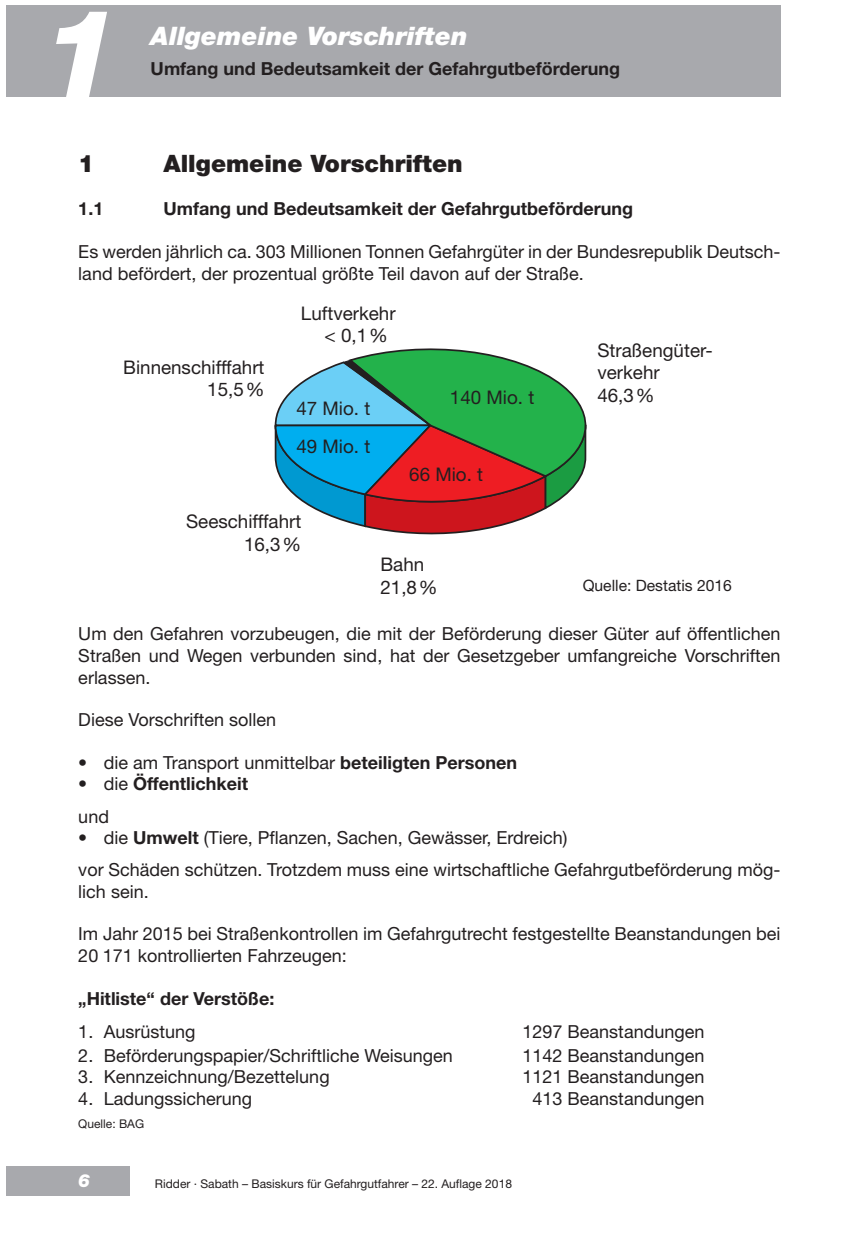
<style>
.page{position:relative;width:863px;height:1233px;background:#fff}
.page>*{position:absolute;margin:0;border:0;box-sizing:border-box;transform-origin:0 0}
.t1{font:italic 800 127.5px "Helvetica Neue LT Std";color:#fff}
.t2{font:italic 900 25.5px "Helvetica Neue LT Std";color:#fff}
.t3{font:900 24px "Helvetica Neue LT Std";color:#231f20}
.t4{font:18.75px/22.5px "Helvetica Neue LT Std";color:#231f20}
.t5{font:18px/21.6px "Helvetica Neue LT Std";color:#231f20}
.t6{font:700 18px/32.1px "Helvetica Neue LT Std";color:#231f20}
.t7{font:italic 900 18px "Helvetica Neue LT Std";color:#fff}
.t8{font:15.6px "Helvetica Neue LT Std";color:#231f20}
.t9{font:12px "Helvetica Neue LT Std";color:#231f20}
.s1{font-weight:700}
.s2{font-weight:400}
</style>
<div class="page">
<div style="left:6px;top:1166px;width:124px;height:29px;background:#a8a9ad"></div>
<div style="left:6px;top:5px;width:774px;height:92px;background:#a8a9ad"></div>
<svg style="left:274px;top:348px;width:313px;height:187px"></svg>
<h1 class="t1" style="left:40px;top:-21px;width:82px">1</h1>
<h2 class="t2" style="left:151px;top:20px;width:318px">Allgemeine Vorschriften</h2>
<p class="t6" style="left:151px;top:52px;width:471px">Umfang und Bedeutsamkeit der Gefahrgutbeförderung</p>
<h3 class="t3" style="left:78px;top:149px;width:18px">1</h3>
<h3 class="t3" style="left:163px;top:149px;width:301px">Allgemeine Vorschriften</h3>
<p class="t6" style="left:78px;top:192px;width:27px">1.1</p>
<p class="t6" style="left:163px;top:192px;width:471px">Umfang und Bedeutsamkeit der Gefahrgutbeförderung</p>
<p class="t5" style="left:78px;top:240px;width:703px">Es werden jährlich ca. 303 Millionen Tonnen Gefahrgüter in der Bundesrepublik Deutsch&shy;land befördert, der prozentual größte Teil davon auf der Straße.</p>
<p class="t4" style="left:123px;top:355px;width:143px;text-align:right">Binnenschifffahrt<br>15,5%</p>
<p class="t4" style="left:324px;top:301px;width:73px;text-indent:-24px">Luftverkehr &lt; 0,1%</p>
<p class="t4" style="left:296px;top:397px;width:75px">47 Mio. t</p>
<p class="t4" style="left:296px;top:434px;width:75px">49 Mio. t</p>
<p class="t4" style="left:186px;top:510px;width:117px;text-align:right">Seeschifffahrt<br>16,3%</p>
<p class="t4" style="left:450px;top:386px;width:86px">140 Mio. t</p>
<p class="t4" style="left:409px;top:462px;width:75px">66 Mio. t</p>
<p class="t4" style="left:380px;top:553px;width:59px">Bahn<br>21,8%</p>
<p class="t4" style="left:597px;top:338px;width:117px">Straßengüter&shy;verkehr<br>46,3%</p>
<p class="t8" style="left:582px;top:575px;width:151px">Quelle: Destatis 2016</p>
<p class="t5" style="left:78px;top:622px;width:703px;text-align:justify">Um den Gefahren vorzubeugen, die mit der Beförderung dieser Güter auf öffentlichen Straßen und Wegen verbunden sind, hat der Gesetzgeber umfangreiche Vorschriften erlassen.</p>
<p class="t5" style="left:78px;top:708px;width:199px">Diese Vorschriften sollen</p>
<p class="t5" style="left:78px;top:751px;width:440px">• die am Transport unmittelbar <span class="s1">beteiligten Personen</span></p>
<p class="t6" style="left:78px;top:767px;width:171px"><span class="s2">• die</span> Öffentlichkeit <span class="s2">und</span></p>
<p class="t5" style="left:78px;top:821px;width:703px;line-height:32.1px">• die <span class="s1">Umwelt</span> (Tiere, Pflanzen, Sachen, Gewässer, Erdreich)<br>vor Schäden schützen. Trotzdem muss eine wirtschaftliche Gefahrgutbeförderung mög-</p>
<p class="t5" style="left:78px;top:880px;width:72px">lich sein.</p>
<p class="t5" style="left:78px;top:922px;width:703px">Im Jahr 2015 bei Straßenkontrollen im Gefahrgutrecht festgestellte Beanstandungen bei<br>20 171 kontrollierten Fahrzeugen:</p>
<p class="t6" style="left:78px;top:981px;width:197px">„Hitliste“ der Verstöße:</p>
<p class="t5" style="left:78px;top:1020px;width:119px">1. Ausrüstung</p>
<p class="t5" style="left:522px;top:1020px;width:183px">1297 Beanstandungen</p>
<p class="t5" style="left:78px;top:1044px;width:376px">2. Beförderungspapier/Schriftliche Weisungen</p>
<p class="t5" style="left:522px;top:1044px;width:183px">1142 Beanstandungen</p>
<p class="t5" style="left:78px;top:1065px;width:253px">3. Kennzeichnung/Bezettelung</p>
<p class="t5" style="left:522px;top:1065px;width:183px">1121 Beanstandungen</p>
<p class="t5" style="left:78px;top:1087px;width:175px">4. Ladungssicherung</p>
<p class="t5" style="left:532px;top:1087px;width:173px">413 Beanstandungen</p>
<p class="t9" style="left:78px;top:1116px;width:67px">Quelle: BAG</p>
<p class="t7" style="left:78px;top:1169px;width:14px">6</p>
<p class="t9" style="left:155px;top:1176px;width:358px">Ridder ∙ Sabath – Basiskurs für Gefahrgutfahrer – 22. Auflage 2018</p>
</div>
